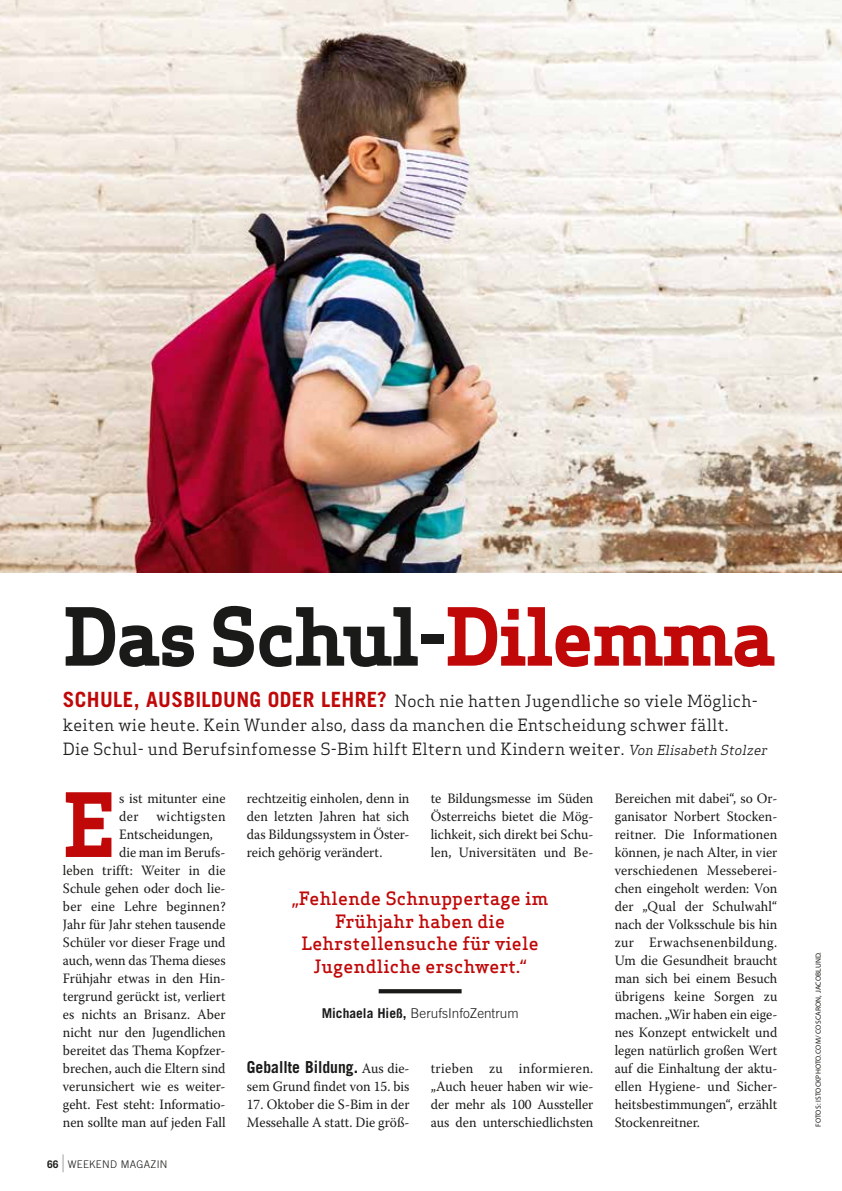
<style>
.page{position:relative;width:842px;height:1191px;background:#fff}
.page>*{position:absolute;margin:0;border:0;box-sizing:border-box;transform-origin:0 0}
.t1{font:700 86.25px "Apex Serif";color:#c00808;scale:.95 1}
.t2{font:700 78px "Apex Serif";letter-spacing:-.02em;color:#1a1a18}
.t3{font:700 24px "Trade Gothic LT Std";color:#b1b2b3;scale:.4 1}
.t4{font:500 18px/22.5px "Apex Serif";letter-spacing:.015em;color:#c00808;text-align:center}
.t5{font:16.5px/24px "Apex Serif";letter-spacing:.015em;color:#1a1a18}
.t6{font:700 16.5px "Trade Gothic LT Std";color:#1a1a18;scale:.95 1}
.t7{font:14.25px/18px "Warnock Pro";color:#1a1a18;text-align:justify;scale:.95 1}
.t8{font:14.25px "Warnock Pro";letter-spacing:.03em;color:#1a1a18;scale:.95 1}
.t9{font:300 13.5px "Trade Gothic LT Std";color:#1a1a18}
.t10{font:300 10.5px "Trade Gothic LT Std";letter-spacing:.03em;color:#1a1a18}
.t11{font:700 10.5px "Trade Gothic LT Std";color:#1a1a18}
.t12{font:7.5px "Myriad Pro";letter-spacing:.02em;color:#1a1a18}
.s1{color:#c00808}
.s2{font-family:"Trade Gothic LT Std";font-weight:700;font-size:21px;color:#c00808}
.s3{font-style:italic;font-size:13.5px}
.s4{font-weight:700}
.s5{font-family:"Warnock Pro";font-weight:400;font-size:14.25px}
</style>
<div class="page">
<img style="left:0;top:0;width:842px;height:572px">
<svg style="left:379px;top:989px;width:83px;height:4px"></svg>
<h2 class="t2" style="left:63px;top:586px;width:714px">Das Schul-<span class="s1">Dilemma</span></h2>
<p class="t5" style="left:63px;top:688px;width:708px"><span class="s2">SCHULE, AUSBILDUNG ODER LEHRE?</span> Noch nie hatten Jugendliche so viele Möglich&shy;keiten wie heute. Kein Wunder also, dass da manchen die Entscheidung schwer fällt.<br>Die Schul- und Berufsinfomesse S-Bim hilft Eltern und Kindern weiter. <span class="s3">Von Elisabeth Stolzer</span></p>
<h1 class="t1" style="left:63px;top:769px;width:56px">E</h1>
<p class="t7" style="left:119px;top:789px;width:113px">s ist mitunter eine</p>
<p class="t8" style="left:119px;top:807px;width:113px">der wichtigsten</p>
<p class="t7" style="left:119px;top:825px;width:100px">Entscheidungen,</p>
<p class="t7" style="left:119px;top:843px;width:113px">die man im Berufs-</p>
<p class="t7" style="left:63px;top:861px;width:173px">leben trifft: Weiter in die</p>
<p class="t7" style="left:63px;top:879px;width:173px">Schule gehen oder doch lie-</p>
<p class="t7" style="left:63px;top:897px;width:173px">ber eine Lehre beginnen?</p>
<p class="t7" style="left:63px;top:915px;width:173px">Jahr für Jahr stehen tausende</p>
<p class="t7" style="left:63px;top:933px;width:173px">Schüler vor dieser Frage und</p>
<p class="t7" style="left:63px;top:951px;width:173px">auch, wenn das Thema dieses</p>
<p class="t7" style="left:63px;top:969px;width:173px">Frühjahr etwas in den Hin-</p>
<p class="t7" style="left:63px;top:987px;width:173px">tergrund gerückt ist, verliert</p>
<p class="t7" style="left:63px;top:1005px;width:173px">es nichts an Brisanz. Aber</p>
<p class="t7" style="left:63px;top:1023px;width:173px">nicht nur den Jugendlichen</p>
<p class="t7" style="left:63px;top:1041px;width:173px">bereitet das Thema Kopfzer-</p>
<p class="t7" style="left:63px;top:1059px;width:173px">brechen, auch die Eltern sind</p>
<p class="t7" style="left:63px;top:1077px;width:173px">verunsichert wie es weiter-</p>
<p class="t7" style="left:63px;top:1095px;width:173px">geht. Fest steht: Informatio-</p>
<p class="t7" style="left:63px;top:1113px;width:173px">nen sollte man auf jeden Fall</p>
<p class="t11" style="left:47px;top:1157px;width:13px">66</p>
<h3 class="t3" style="left:62px;top:1148px;width:7px">|</h3>
<p class="t10" style="left:68px;top:1157px;width:101px">WEEKEND MAGAZIN</p>
<p class="t7" style="left:247px;top:789px;width:173px">rechtzeitig einholen, denn in den letzten Jahren hat sich das Bildungssystem in Öster&shy;reich gehörig verändert.</p>
<p class="t7" style="left:431px;top:789px;width:173px">te Bildungsmesse im Süden Österreichs bietet die Mög&shy;lichkeit, sich direkt bei Schu&shy;len, Universitäten und Be-</p>
<p class="t4" style="left:292px;top:887px;width:258px">„Fehlende Schnuppertage im<br>Frühjahr haben die<br>Lehrstellensuche für viele<br>Jugendliche erschwert.“</p>
<p class="t9" style="left:322px;top:1005px;width:198px"><span class="s4">Michaela Hieß,</span> BerufsInfoZentrum</p>
<p class="t6" style="left:247px;top:1057px;width:173px">Geballte Bildung. <span class="s5">Aus die-</span></p>
<p class="t7" style="left:247px;top:1077px;width:173px">sem Grund findet von 15. bis</p>
<p class="t7" style="left:247px;top:1095px;width:173px">17. Oktober die S-Bim in der<br>Messehalle A statt. Die größ-</p>
<p class="t7" style="left:431px;top:1059px;width:173px">trieben zu informieren. „Auch heuer haben wir wie&shy;der mehr als 100 Aussteller aus den unterschiedlichsten</p>
<p class="t7" style="left:615px;top:789px;width:173px">Bereichen mit dabei“, so Or&shy;ganisator Norbert Stocken&shy;reitner. Die Informationen können, je nach Alter, in vier verschiedenen Messeberei&shy;chen eingeholt werden: Von der „Qual der Schulwahl“ nach der Volksschule bis hin zur Erwachsenenbildung.<br>Um die Gesundheit braucht man sich bei einem Besuch übrigens keine Sorgen zu machen. „Wir haben ein eige&shy;nes Konzept entwickelt und legen natürlich großen Wert auf die Einhaltung der aktu&shy;ellen Hygiene- und Sicher&shy;heitsbestimmungen“, erzählt Stockenreitner.</p>
<p class="t12" style="left:814px;top:1127px;width:177px;rotate:-90deg">FOTOS: ISTOCKPHOTO.COM/ COSCARON, JACOBLUND.</p>
</div>
